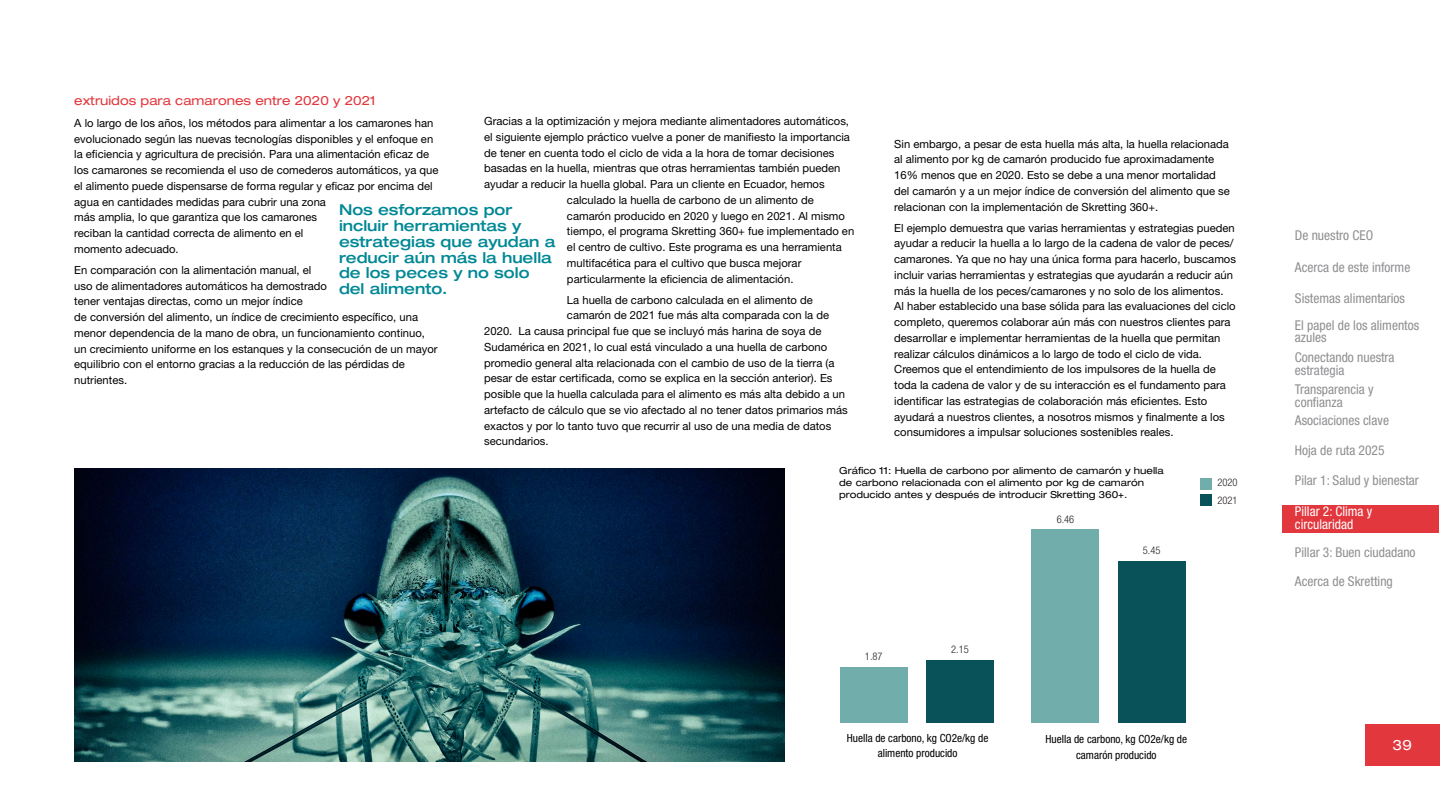
<style>
.page{position:relative;width:1440px;height:810px;background:#fff}
.page>*{position:absolute;margin:0;border:0;box-sizing:border-box;transform-origin:0 0}
.General_text{font:500 expanded 15px/15.8px "Helvetica Neue LT Pro";color:#008895}
.t1{font:expanded 14.25px "Helvetica Neue LT Pro";color:#fff}
.General_text-2{font:condensed 13.5px/12.8px "Helvetica Neue LT Pro";color:#8f8f92}
.General_text-3{font:condensed 13.5px/12.8px "Helvetica Neue LT Pro";color:#fff}
.Page_subheading{font:expanded 12.75px "Helvetica Neue LT Pro";color:#e1373d}
.General_text-4{font:11.25px/15.8px "Helvetica Neue LT Pro";color:#000}
.General_text-5{font:condensed 11.25px/15.8px "Helvetica Neue LT Pro";color:#000;text-align:center}
.t2{font:300 condensed 10.5px/12.6px "Helvetica Neue LT Pro";color:#231f20;text-align:center}
.General_text-6{font:expanded 9.75px/12px "Helvetica Neue LT Pro";color:#000}
</style>
<div class="page">
<div style="left:1365px;top:725px;width:75px;height:41px;background:#e1373d"></div>
<div style="left:840px;top:667px;width:68px;height:56px;background:#71adab"></div>
<div style="left:926px;top:660px;width:68px;height:63px;background:#095259"></div>
<div style="left:1032px;top:530px;width:67px;height:193px;background:#71adab"></div>
<div style="left:1118px;top:561px;width:68px;height:162px;background:#095259"></div>
<div style="left:1200px;top:478px;width:11px;height:11px;background:#71adab"></div>
<div style="left:1200px;top:494px;width:11px;height:11px;background:#095259"></div>
<img style="left:74px;top:468px;width:710px;height:294px">
<div style="left:1282px;top:505px;width:157px;height:27px;background:#e1373d"></div>
<p class="Page_subheading" style="left:74px;top:93px;width:303px">extruidos para camarones entre 2020 y 2021</p>
<p class="General_text-4" style="left:74px;top:115px;width:366px">A lo largo de los años, los métodos para alimentar a los camarones han evolucionado según las nuevas tecnologías disponibles y el enfoque en la eficiencia y agricultura de precisión. Para una alimentación eficaz de los camarones se recomienda el uso de comederos automáticos, ya que el alimento puede dispensarse de forma regular y eficaz por encima del agua en cantidades medidas para cubrir una zona<br>más amplia, lo que garantiza que los camarones<br>reciban la cantidad correcta de alimento en el<br>momento adecuado.</p>
<p class="General_text-4" style="left:74px;top:262px;width:365px">En comparación con la alimentación manual, el<br>uso de alimentadores automáticos ha demostrado<br>tener ventajas directas, como un mejor índice<br>de conversión del alimento, un índice de crecimiento específico, una menor dependencia de la mano de obra, un funcionamiento continuo, un crecimiento uniforme en los estanques y la consecución de un mayor equilibrio con el entorno gracias a la reducción de las pérdidas de nutrientes.</p>
<p class="General_text-4" style="left:484px;top:113px;width:366px">Gracias a la optimización y mejora mediante alimentadores automáticos,</p>
<p class="General_text-4" style="left:484px;top:129px;width:367px">el siguiente ejemplo práctico vuelve a poner de manifiesto la importancia</p>
<p class="General_text-4" style="left:484px;top:144px;width:352px">de tener en cuenta todo el ciclo de vida a la hora de tomar decisiones</p>
<p class="General_text-4" style="left:484px;top:160px;width:358px">basadas en la huella, mientras que otras herramientas también pueden</p>
<p class="General_text-4" style="left:484px;top:176px;width:342px">ayudar a reducir la huella global. Para un cliente en Ecuador, hemos</p>
<p class="General_text-4" style="left:567px;top:192px;width:248px">calculado la huella de carbono de un alimento de</p>
<p class="General_text-4" style="left:567px;top:207px;width:280px">camarón producido en 2020 y luego en 2021. Al mismo</p>
<p class="General_text-4" style="left:567px;top:223px;width:289px">tiempo, el programa Skretting 360+ fue implementado en</p>
<p class="General_text-4" style="left:567px;top:239px;width:276px">el centro de cultivo. Este programa es una herramienta</p>
<p class="General_text-4" style="left:567px;top:255px;width:236px">multifacética para el cultivo que busca mejorar</p>
<p class="General_text-4" style="left:567px;top:270px;width:228px">particularmente la eficiencia de alimentación.</p>
<p class="General_text-4" style="left:567px;top:291px;width:247px">La huella de carbono calculada en el alimento de</p>
<p class="General_text-4" style="left:567px;top:307px;width:264px">camarón de 2021 fue más alta comparada con la de</p>
<p class="General_text-4" style="left:484px;top:323px;width:339px">2020. La causa principal fue que se incluyó más harina de soya de</p>
<p class="General_text-4" style="left:484px;top:339px;width:345px">Sudamérica en 2021, lo cual está vinculado a una huella de carbono</p>
<p class="General_text-4" style="left:484px;top:354px;width:352px">promedio general alta relacionada con el cambio de uso de la tierra (a</p>
<p class="General_text-4" style="left:484px;top:370px;width:350px">pesar de estar certificada, como se explica en la sección anterior). Es</p>
<p class="General_text-4" style="left:484px;top:386px;width:362px">posible que la huella calculada para el alimento es más alta debido a un</p>
<p class="General_text-4" style="left:484px;top:402px;width:365px">artefacto de cálculo que se vio afectado al no tener datos primarios más</p>
<p class="General_text-4" style="left:484px;top:417px;width:349px">exactos y por lo tanto tuvo que recurrir al uso de una media de datos</p>
<p class="General_text-4" style="left:484px;top:433px;width:66px">secundarios.</p>
<p class="General_text-4" style="left:894px;top:135px;width:337px">Sin embargo, a pesar de esta huella más alta, la huella relacionada al alimento por kg de camarón producido fue aproximadamente 16% menos que en 2020. Esto se debe a una menor mortalidad del camarón y a un mejor índice de conversión del alimento que se relacionan con la implementación de Skretting 360+.</p>
<p class="General_text-4" style="left:894px;top:219px;width:343px">El ejemplo demuestra que varias herramientas y estrategias pueden ayudar a reducir la huella a lo largo de la cadena de valor de peces/ camarones. Ya que no hay una única forma para hacerlo, buscamos incluir varias herramientas y estrategias que ayudarán a reducir aún más la huella de los peces/camarones y no solo de los alimentos.<br>Al haber establecido una base sólida para las evaluaciones del ciclo completo, queremos colaborar aún más con nuestros clientes para desarrollar e implementar herramientas de la huella que permitan realizar cálculos dinámicos a lo largo de todo el ciclo de vida.<br>Creemos que el entendimiento de los impulsores de la huella de toda la cadena de valor y de su interacción es el fundamento para identificar las estrategias de colaboración más eficientes. Esto ayudará a nuestros clientes, a nosotros mismos y finalmente a los consumidores a impulsar soluciones sostenibles reales.</p>
<p class="General_text-6" style="left:839px;top:465px;width:326px">Gráfico 11: Huella de carbono por alimento de camarón y huella de carbono relacionada con el alimento por kg de camarón producido antes y después de introducir Skretting 360+.</p>
<p class="General_text" style="left:339px;top:202px;width:218px">Nos esforzamos por incluir herramientas y estrategias que ayudan a reducir aún más la huella de los peces y no solo del alimento.</p>
<p class="t2" style="left:1217px;top:476px;width:22px">2020</p>
<p class="t2" style="left:1217px;top:494px;width:22px">2021</p>
<p class="t2" style="left:865px;top:650px;width:19px">1.87</p>
<p class="t2" style="left:951px;top:643px;width:19px">2.15</p>
<p class="t2" style="left:1057px;top:513px;width:19px">6.46</p>
<p class="t2" style="left:1143px;top:544px;width:19px">5.45</p>
<p class="General_text-5" style="left:847px;top:730px;width:143px">Huella de carbono, kg CO2e/kg de alimento producido</p>
<p class="General_text-5" style="left:1046px;top:731px;width:143px">Huella de carbono, kg CO2e/kg de camarón producido</p>
<p class="t2" style="left:863px;top:735px;width:110px">Carbon footprint, kg CO2e/kg feed produced</p>
<p class="t2" style="left:1054px;top:735px;width:110px">Carbon footprint, kg CO2e/kg shrimp produced</p>
<p class="General_text-2" style="left:1295px;top:229px;width:80px">De nuestro CEO</p>
<p class="General_text-2" style="left:1295px;top:261px;width:117px">Acerca de este informe</p>
<p class="General_text-2" style="left:1295px;top:292px;width:112px">Sistemas alimentarios</p>
<p class="General_text-2" style="left:1295px;top:318px;width:126px">El papel de los alimentos azules</p>
<p class="General_text-2" style="left:1295px;top:351px;width:101px">Conectando nuestra estrategia</p>
<p class="General_text-2" style="left:1295px;top:383px;width:80px">Transparencia y confianza</p>
<p class="General_text-2" style="left:1295px;top:414px;width:96px">Asociaciones clave</p>
<p class="General_text-2" style="left:1295px;top:444px;width:91px">Hoja de ruta 2025</p>
<p class="General_text-2" style="left:1295px;top:473px;width:125px">Pilar 1: Salud y bienestar</p>
<p class="General_text-3" style="left:1295px;top:505px;width:79px">Pillar 2: Clima y circularidad</p>
<p class="General_text-2" style="left:1295px;top:546px;width:122px">Pillar 3: Buen ciudadano</p>
<p class="General_text-2" style="left:1295px;top:575px;width:99px">Acerca de Skretting</p>
<p class="t1" style="left:1393px;top:736px;width:21px">39</p>
</div>
